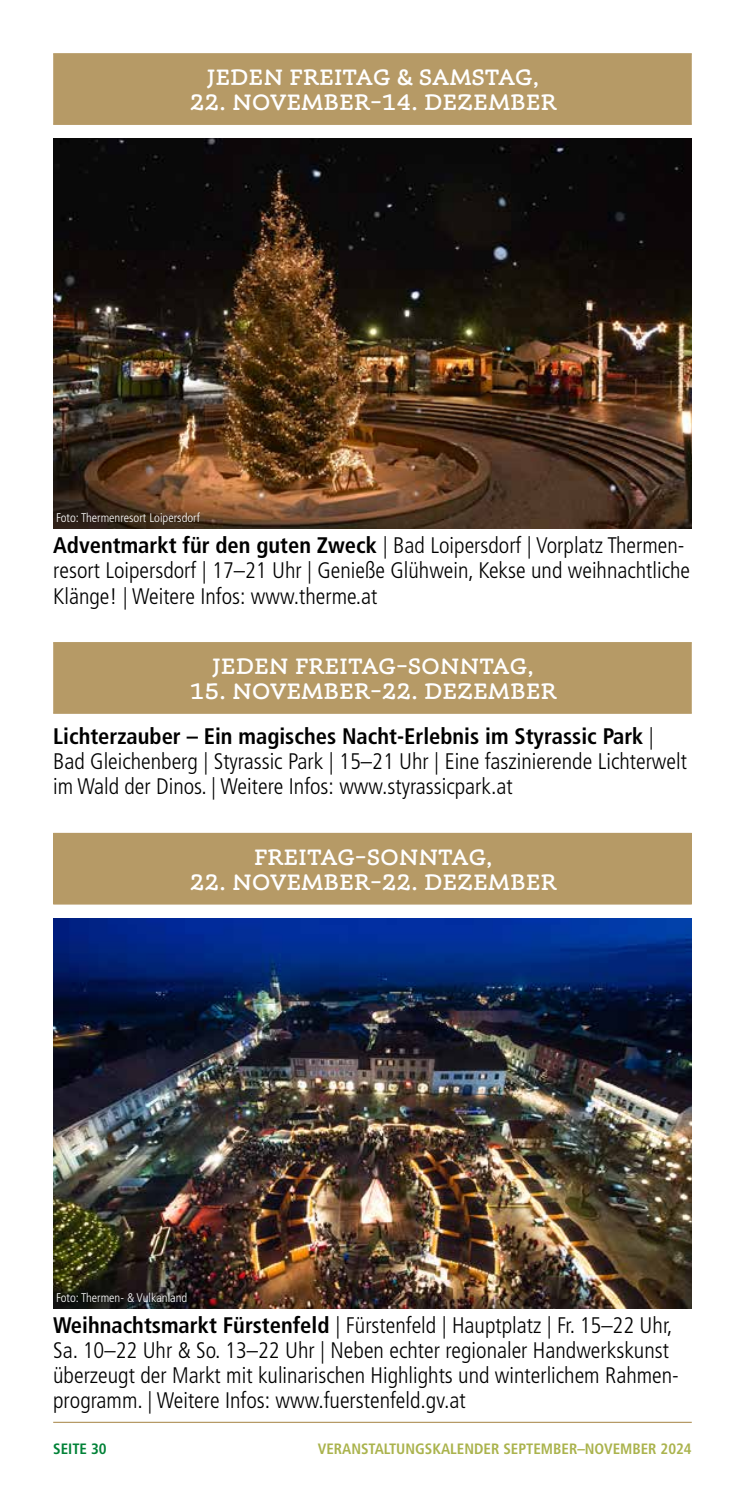
<style>
.page{position:relative;width:745px;height:1489px;background:#fff}
.page>*{position:absolute;margin:0;border:0;box-sizing:border-box;transform-origin:0 0}
.t1{font:300 condensed 22.5px/25px "Frutiger LT Pro";color:#000}
.t2{font:600 22.5px "Phoreus Cherokee";letter-spacing:.02em;color:#fff}
.t3{font:700 condensed 15px "Frutiger LT Pro";color:#aab34d}
.t4{font:700 condensed 15px "Frutiger LT Pro";color:#008237}
.t5{font:300 condensed 12.5px "Frutiger LT Pro";color:#fff}
.s1{font-weight:700}
</style>
<div class="page">
<svg style="left:53px;top:54px;width:638px;height:658px;fill:#b69a66"></svg>
<div style="left:53px;top:833px;width:638px;height:70px;background:#b69a66"></div>
<hr style="left:53px;top:53px;width:638px;height:1px;background:#b69a66">
<hr style="left:53px;top:124px;width:638px;height:1px;background:#b69a66">
<hr style="left:53px;top:642px;width:638px;height:1px;background:#b69a66">
<hr style="left:53px;top:712px;width:638px;height:1px;background:#b69a66">
<hr style="left:53px;top:832px;width:638px;height:2px;background:#b69a66">
<hr style="left:53px;top:903px;width:638px;height:1px;background:#b69a66">
<hr style="left:53px;top:1421px;width:638px;height:1px;background:#b69a66">
<img style="left:53px;top:138px;width:638px;height:390px">
<img style="left:53px;top:918px;width:638px;height:389px">
<p class="t2" style="left:207px;top:64px;width:333px">JEDEN FREITAG &amp; SAMSTAG,</p>
<p class="t2" style="left:190px;top:89px;width:368px">22. NOVEMBER–14. DEZEMBER</p>
<p class="t5" style="left:56px;top:510px;width:145px">Foto: Thermenresort Loipersdorf</p>
<p class="t1" style="left:53px;top:533px;width:638px"><span class="s1">Adventmarkt für den guten Zweck</span> | Bad Loipersdorf | Vorplatz Thermen&shy;resort Loipersdorf | 17–21 Uhr | Genieße Glühwein, Kekse und weihnachtliche<br>Klänge! | Weitere Infos: www.therme.at</p>
<p class="t2" style="left:213px;top:652px;width:322px">JEDEN FREITAG–SONNTAG,</p>
<p class="t2" style="left:190px;top:677px;width:368px">15. NOVEMBER–22. DEZEMBER</p>
<p class="t1" style="left:53px;top:724px;width:635px"><span class="s1">Lichterzauber – Ein magisches Nacht-Erlebnis im Styrassic Park</span> |<br>Bad Gleichenberg | Styrassic Park | 15–21 Uhr | Eine faszinierende Lichterwelt im Wald der Dinos. | Weitere Infos: www.styrassicpark.at</p>
<p class="t2" style="left:254px;top:843px;width:240px">FREITAG–SONNTAG,</p>
<p class="t2" style="left:190px;top:868px;width:368px">22. NOVEMBER–22. DEZEMBER</p>
<p class="t5" style="left:56px;top:1290px;width:133px">Foto: Thermen- &amp; Vulkanland</p>
<p class="t1" style="left:53px;top:1312px;width:627px"><span class="s1">Weihnachtsmarkt Fürstenfeld</span> | Fürstenfeld | Hauptplatz | Fr. 15–22 Uhr, Sa. 10–22 Uhr &amp; So. 13–22 Uhr | Neben echter regionaler Handwerkskunst überzeugt der Markt mit kulinarischen Highlights und winterlichem Rahmen&shy;programm. | Weitere Infos: www.fuerstenfeld.gv.at</p>
<p class="t4" style="left:53px;top:1439px;width:55px">SEITE 30</p>
<p class="t3" style="left:317px;top:1439px;width:375px">VERANSTALTUNGSKALENDER SEPTEMBER–NOVEMBER 2024</p>
</div>
